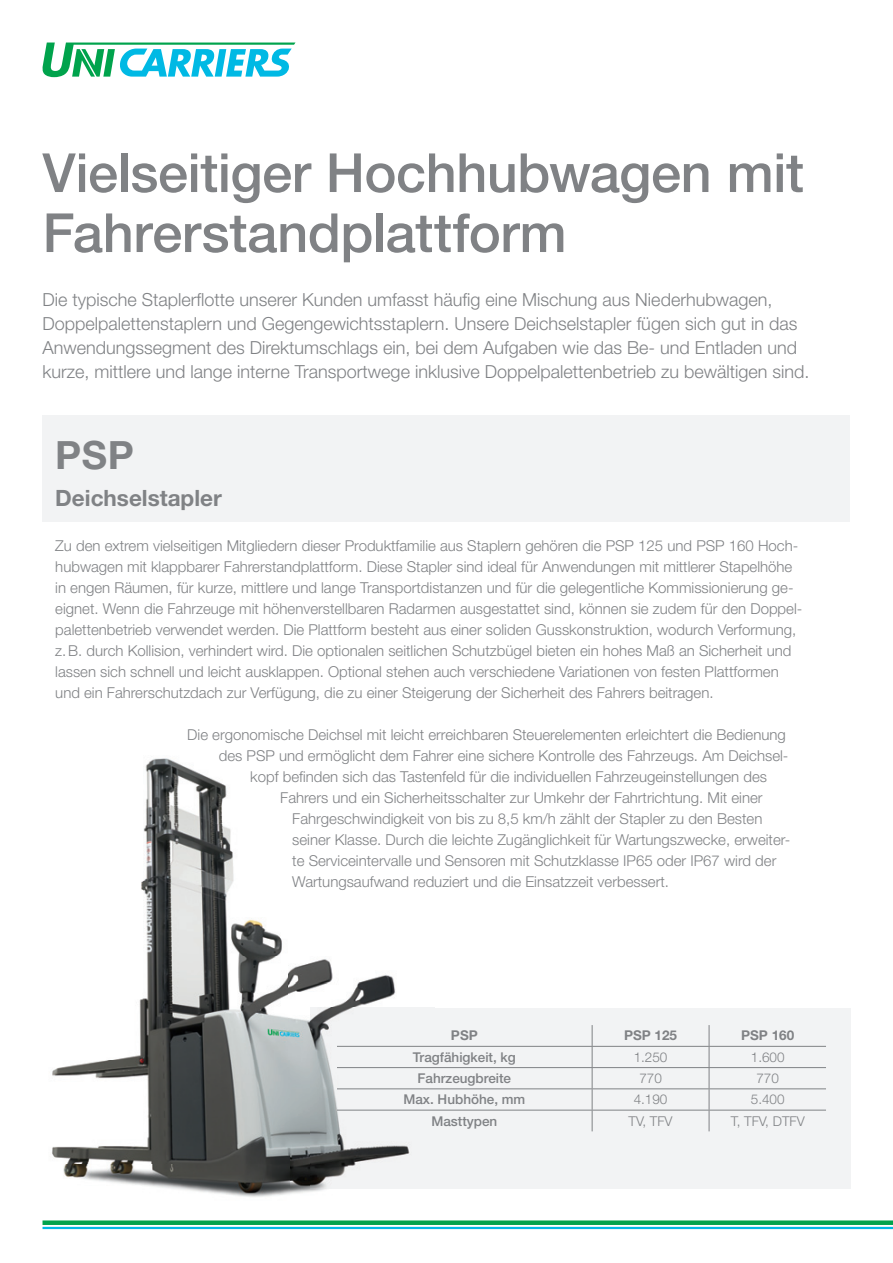
<style>
.page{position:relative;width:893px;height:1263px;background:#fff}
.page>*{position:absolute;margin:0;border:0;box-sizing:border-box;transform-origin:0 0}
.t1{font:500 54px/60px "Helvetica Neue LT Pro";letter-spacing:-.005em;color:#808285}
.t2{font:700 39px "Helvetica Neue LT Pro";color:#808285}
.t3{font:700 22.5px "Helvetica Neue LT Pro";color:#808285}
.t4{font:300 18px/24px "Helvetica Neue LT Pro";color:#808285}
.t5{font:300 15px/21px "Helvetica Neue LT Pro";color:#808285}
.t6{font:500 13.5px "Helvetica Neue LT Pro";color:#808285}
.t7{font:300 13.5px "Helvetica Neue LT Pro";color:#808285}
.t8{font:700 13.5px "Helvetica Neue LT Pro";color:#808285}
</style>
<div class="page">
<div style="left:310px;top:1008px;width:540px;height:180px;background:#f2f3f4"></div>
<div style="left:43px;top:416px;width:807px;height:106px;background:#f2f3f4"></div>
<img style="left:141px;top:758px;width:141px;height:198px">
<img style="left:52px;top:956px;width:237px;height:241px">
<img style="left:289px;top:959px;width:145px;height:49px">
<img style="left:289px;top:1017px;width:48px;height:177px">
<img style="left:310px;top:1008px;width:124px;height:180px">
<hr style="left:337px;top:1046px;width:489px;height:1px;background:#808285">
<hr style="left:337px;top:1067px;width:489px;height:1px;background:#808285">
<hr style="left:337px;top:1088px;width:489px;height:1px;background:#808285">
<hr style="left:337px;top:1110px;width:489px;height:1px;background:#808285">
<svg style="left:592px;top:1025px;width:1px;height:106px"></svg>
<svg style="left:709px;top:1025px;width:1px;height:106px"></svg>
<svg style="left:42px;top:43px;width:253px;height:34px"></svg>
<div style="left:43px;top:1220px;width:850px;height:5px;background:#00a34c"></div>
<hr style="left:43px;top:1227px;width:850px;height:2px;background:#00b9e4">
<h1 class="t1" style="left:43px;top:148px;width:763px">Vielseitiger Hochhubwagen mit<br>Fahrerstandplattform</h1>
<p class="t4" style="left:43px;top:289px;width:768px">Die typische Staplerflotte unserer Kunden umfasst häufig eine Mischung aus Niederhubwagen, Doppel palettenstaplern und Gegengewichtsstaplern. Unsere Deichselstapler fügen sich gut in das Anwendungssegment des Direktumschlags ein, bei dem Aufgaben wie das Be- und Entladen und kurze, mittlere und lange interne Transportwege inklusive Doppelpalettenbetrieb zu bewältigen sind.</p>
<h2 class="t2" style="left:55px;top:441px;width:80px">PSP</h2>
<h3 class="t3" style="left:55px;top:490px;width:168px">Deichselstapler</h3>
<p class="t5" style="left:55px;top:536px;width:749px">Zu den extrem vielseitigen Mitgliedern dieser Produktfamilie aus Staplern gehören die PSP 125 und PSP 160 Hoch&shy;hubwagen mit klappbarer Fahrerstandplattform. Diese Stapler sind ideal für Anwendungen mit mittlerer Stapelhöhe in engen Räumen, für kurze, mittlere und lange Transportdistanzen und für die gelegentliche Kommissionierung ge&shy;eignet. Wenn die Fahrzeuge mit höhenverstellbaren Radarmen ausgestattet sind, können sie zudem für den Doppel&shy;palettenbetrieb verwendet werden. Die Plattform besteht aus einer soliden Gusskonstruktion, wodurch Verformung, z. B. durch Kollision, verhindert wird. Die optionalen seitlichen Schutzbügel bieten ein hohes Maß an Sicherheit und lassen sich schnell und leicht ausklappen. Optional stehen auch verschiedene Variationen von festen Plattformen und ein Fahrerschutzdach zur Verfügung, die zu einer Steigerung der Sicherheit des Fahrers beitragen.</p>
<p class="t5" style="left:187px;top:725px;width:600px">Die ergonomische Deichsel mit leicht erreichbaren Steuerelementen erleichtert die Bedienung</p>
<p class="t5" style="left:219px;top:746px;width:571px">des PSP und ermöglicht dem Fahrer eine sichere Kontrolle des Fahrzeugs. Am Deichsel-</p>
<p class="t5" style="left:250px;top:767px;width:518px">kopf befinden sich das Tastenfeld für die individuellen Fahrzeugeinstellungen des</p>
<p class="t5" style="left:280px;top:788px;width:484px">Fahrers und ein Sicherheitsschalter zur Umkehr der Fahrtrichtung. Mit einer</p>
<p class="t5" style="left:292px;top:809px;width:472px">Fahrgeschwindigkeit von bis zu 8,5 km/h zählt der Stapler zu den Besten</p>
<p class="t5" style="left:292px;top:830px;width:499px">seiner Klasse. Durch die leichte Zugänglichkeit für Wartungszwecke, erweiter-</p>
<p class="t5" style="left:292px;top:851px;width:486px">te Serviceintervalle und Sensoren mit Schutzklasse IP65 oder IP67 wird der</p>
<p class="t5" style="left:292px;top:872px;width:378px">Wartungsaufwand reduziert und die Einsatzzeit verbessert.</p>
<p class="t8" style="left:451px;top:1031px;width:28px">PSP</p>
<p class="t8" style="left:624px;top:1031px;width:55px">PSP 125</p>
<p class="t8" style="left:741px;top:1031px;width:55px">PSP 160</p>
<p class="t6" style="left:413px;top:1052px;width:105px">Tragfähigkeit, kg</p>
<p class="t7" style="left:634px;top:1052px;width:35px">1.250</p>
<p class="t7" style="left:751px;top:1052px;width:35px">1.600</p>
<p class="t6" style="left:418px;top:1073px;width:95px">Fahrzeugbreite</p>
<p class="t7" style="left:639px;top:1073px;width:24px">770</p>
<p class="t7" style="left:756px;top:1073px;width:24px">770</p>
<p class="t6" style="left:403px;top:1094px;width:124px">Max. Hubhöhe, mm</p>
<p class="t7" style="left:634px;top:1094px;width:35px">4.190</p>
<p class="t7" style="left:751px;top:1094px;width:35px">5.400</p>
<p class="t6" style="left:431px;top:1116px;width:68px">Masttypen</p>
<p class="t7" style="left:629px;top:1116px;width:46px">TV, TFV</p>
<p class="t7" style="left:731px;top:1116px;width:76px">T, TFV, DTFV</p>
</div>
